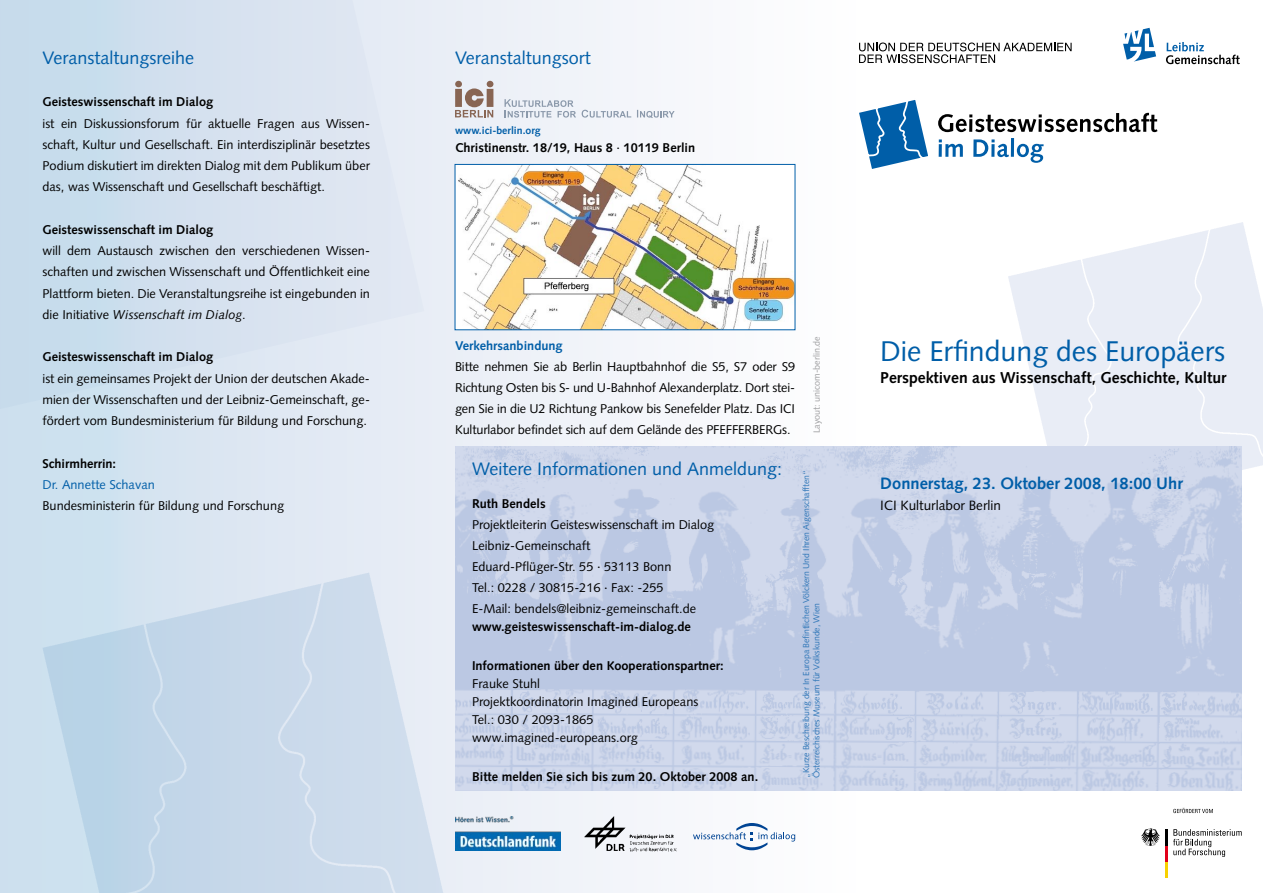
<style>
.page{position:relative;width:1263px;height:893px;background:#fff}
.page>*{position:absolute;margin:0;border:0;box-sizing:border-box;transform-origin:0 0}
.t1{font:28.5px "Syntax LT Std";color:#005ea8}
.t2{font:18px "Syntax LT Std";color:#005ea8}
.t3{font:700 16.5px "Syntax LT Std";color:#005ea8}
.t4{font:700 15.75px "Syntax LT Std";color:#000}
.t5{font:13.5px "Syntax LT Std";color:#000}
.t6{font:12.75px/21.3px "Syntax LT Std";color:#000;text-align:justify}
.t7{font:700 12.75px "Syntax LT Std";color:#000}
.t8{font:12.75px "Syntax LT Std";color:#005ea8}
.t9{font:700 12.75px "Syntax LT Std";color:#005ea8}
.t10{font:700 10.5px "Syntax LT Std";color:#005ea8}
.t11{font:9px "Syntax LT Std";color:#9c9d9f}
.t12{font:8.7px/10.5px "Syntax LT Std";letter-spacing:-.01em;color:#3077b8}
.s1{font-style:italic}
.s2{font-weight:400}
</style>
<div class="page">
<div style="left:0;top:0;width:859px;height:893px;background:linear-gradient(to right,#ccdeed,#fffdfe)"></div>
<svg style="left:938px;top:113px;width:219px;height:19px"></svg>
<svg style="left:939px;top:139px;width:24px;height:18px"></svg>
<svg style="left:973px;top:139px;width:36px;height:18px"></svg>
<hr style="left:1011px;top:138px;width:3px;height:19px;background:#005ea8">
<svg style="left:1017px;top:144px;width:26px;height:19px"></svg>
<svg style="left:858px;top:98px;width:70px;height:73px"></svg>
<svg style="left:0;top:0;width:424px;height:510px;background:#d5e2ef"></svg>
<img style="left:455px;top:816px;width:105px;height:35px">
<img style="left:583px;top:815px;width:95px;height:39px">
<svg style="left:693px;top:823px;width:102px;height:27px"></svg>
<svg style="left:859px;top:43px;width:212px;height:20px"></svg>
<svg style="left:1123px;top:28px;width:33px;height:34px"></svg>
<svg style="left:1166px;top:42px;width:74px;height:22px"></svg>
<svg style="left:1173px;top:829px;width:69px;height:28px"></svg>
<hr style="left:1165px;top:862px;width:3px;height:16px;background:#f8d100">
<hr style="left:1165px;top:845px;width:3px;height:17px;background:#e2001a">
<hr style="left:1165px;top:829px;width:3px;height:16px;background:#000">
<svg style="left:1141px;top:828px;width:19px;height:18px"></svg>
<svg style="left:1173px;top:808px;width:40px;height:5px"></svg>
<img style="left:31px;top:560px;width:424px;height:333px">
<img style="left:455px;top:446px;width:787px;height:345px">
<svg style="left:455px;top:81px;width:38px;height:36px"></svg>
<svg style="left:504px;top:99px;width:72px;height:19px"></svg>
<svg style="left:582px;top:110px;width:49px;height:8px"></svg>
<svg style="left:637px;top:110px;width:38px;height:8px"></svg>
<img style="left:457px;top:166px;width:336px;height:162px">
<div style="left:455px;top:164px;width:340px;height:166px;border:1px solid #005ea8"></div>
<h2 class="t2" style="left:43px;top:47px;width:153px">Veranstaltungsreihe</h2>
<p class="t7" style="left:43px;top:95px;width:172px">Geisteswissenschaft im Dialog</p>
<p class="t6" style="left:43px;top:113px;width:329px">ist ein Diskussionsforum für aktuelle Fragen aus Wissen&shy;schaft, Kultur und Gesellschaft. Ein interdisziplinär besetztes Podium diskutiert im direkten Dialog mit dem Publikum über das, was Wissenschaft und Gesellschaft beschäftigt.</p>
<p class="t7" style="left:43px;top:222px;width:172px">Geisteswissenschaft im Dialog</p>
<p class="t6" style="left:43px;top:240px;width:329px">will dem Austausch zwischen den verschiedenen Wissen&shy;schaften und zwischen Wissenschaft und Öffentlichkeit eine Plattform bieten. Die Veranstaltungsreihe ist eingebunden in die Initiative <span class="s1">Wissenschaft im Dialog</span>.</p>
<p class="t7" style="left:43px;top:350px;width:172px">Geisteswissenschaft im Dialog</p>
<p class="t6" style="left:43px;top:368px;width:329px">ist ein gemeinsames Projekt der Union der deutschen Akade&shy;mien der Wissenschaften und der Leibniz-Gemeinschaft, ge&shy;fördert vom Bundesministerium für Bildung und Forschung.</p>
<p class="t7" style="left:43px;top:456px;width:75px">Schirmherrin:</p>
<p class="t8" style="left:43px;top:477px;width:114px">Dr. Annette Schavan</p>
<p class="t6" style="left:43px;top:495px;width:243px">Bundesministerin für Bildung und Forschung</p>
<h2 class="t2" style="left:455px;top:47px;width:137px">Veranstaltungsort</h2>
<p class="t10" style="left:455px;top:124px;width:87px">www.ici-berlin.org</p>
<p class="t7" style="left:455px;top:140px;width:242px">Christinenstr. 18/19, Haus 8 <span class="s2">∙</span> 10119 Berlin</p>
<p class="t11" style="left:811px;top:433px;width:99px;rotate:-90deg">Layout: unicom-berlin.de</p>
<p class="t12" style="left:801px;top:778px;width:310px;rotate:-90deg">„Kurze Beschreibung der In Europa Befintlichen Völckern Und Ihren Aigenschafften“<br>Österreichisches Museum für Volkskunde, Wien</p>
<p class="t9" style="left:455px;top:338px;width:109px">Verkehrsanbindung</p>
<p class="t6" style="left:455px;top:356px;width:342px">Bitte nehmen Sie ab Berlin Hauptbahnhof die S5, S7 oder S9<br>Richtung Osten bis S- und U-Bahnhof Alexanderplatz. Dort stei&shy;gen Sie in die U2 Richtung Pankow bis Senefelder Platz. Das ICI Kulturlabor befindet sich auf dem Gelände des PFEFFERBERGs.</p>
<h2 class="t2" style="left:472px;top:458px;width:312px">Weitere Informationen und Anmeldung:</h2>
<p class="t7" style="left:472px;top:496px;width:75px">Ruth Bendels</p>
<p class="t6" style="left:472px;top:514px;width:244px;text-align:left">Projektleiterin Geisteswissenschaft im Dialog Leibniz-Gemeinschaft<br>Eduard-Pflüger-Str. 55 ∙ 53113 Bonn<br>Tel.: 0228 / 30815-216 ∙ Fax: -255<br>E-Mail: bendels@leibniz-gemeinschaft.de</p>
<p class="t7" style="left:472px;top:619px;width:220px">www.geisteswissenschaft-im-dialog.de</p>
<p class="t7" style="left:472px;top:658px;width:253px">Informationen über den Kooperationspartner:</p>
<p class="t6" style="left:472px;top:674px;width:228px;line-height:18px;text-align:left">Frauke Stuhl<br>Projektkoordinatorin Imagined Europeans<br>Tel.: 030 / 2093-1865 www.imagined-europeans.org</p>
<p class="t7" style="left:472px;top:769px;width:288px">Bitte melden Sie sich bis zum 20. Oktober 2008 an.</p>
<h1 class="t1" style="left:880px;top:335px;width:346px">Die Erfindung des Europäers</h1>
<p class="t4" style="left:880px;top:368px;width:348px">Perspektiven aus Wissenschaft, Geschichte, Kultur</p>
<p class="t3" style="left:880px;top:474px;width:304px">Donnerstag, 23. Oktober 2008, 18:00 Uhr</p>
<p class="t5" style="left:880px;top:498px;width:122px">ICI Kulturlabor Berlin</p>
</div>
